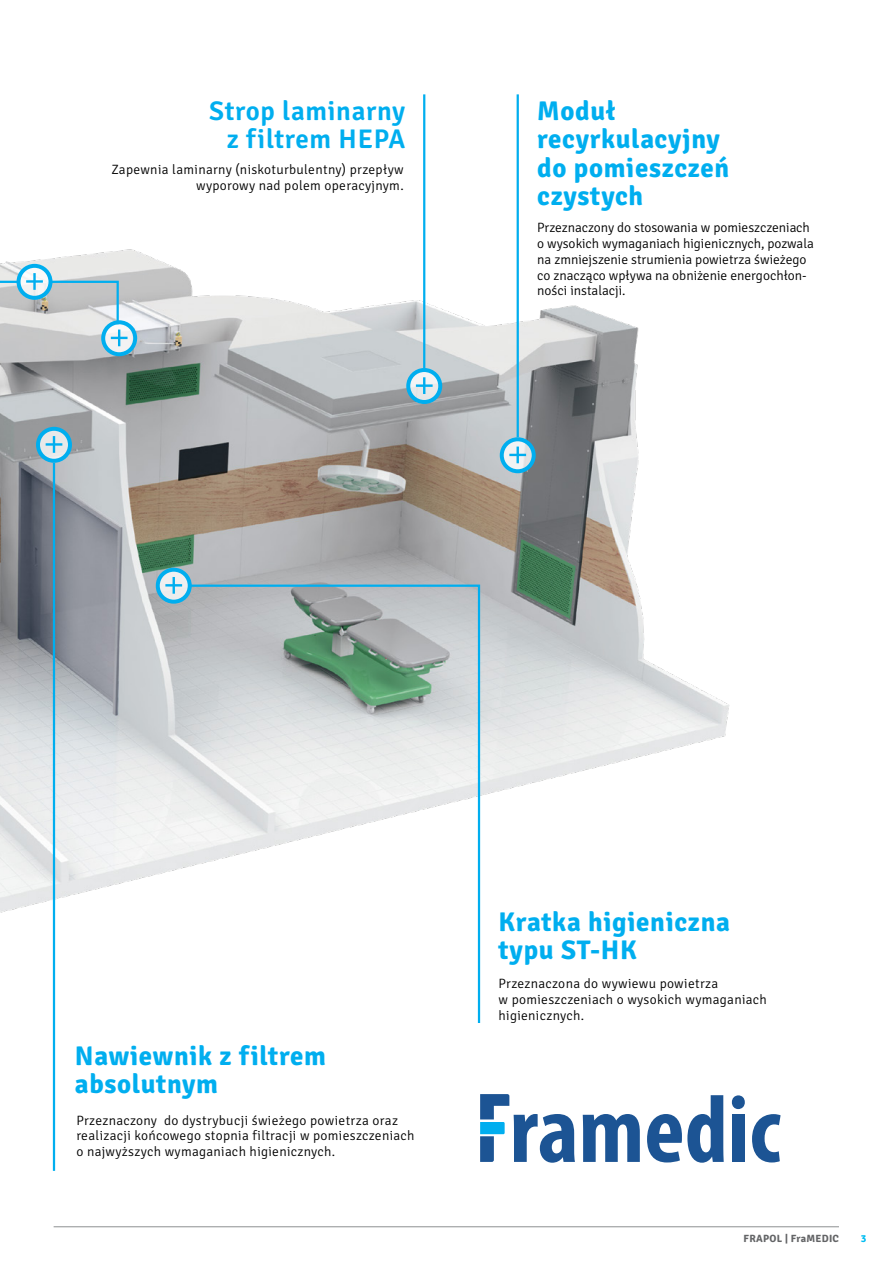
<style>
.page{position:relative;width:893px;height:1263px;background:#fff}
.page>*{position:absolute;margin:0;border:0;box-sizing:border-box;transform-origin:0 0}
.t1{font:700 27px/28.5px "Signika";letter-spacing:.025em;color:#00aeef}
.t2{font:600 27px/28.5px "Signika";letter-spacing:.025em;color:#00aeef;text-align:right}
.t3{font:300 13.5px/15.8px "Signika";letter-spacing:.015em;color:#000}
.t4{font:700 10.5px "Signika";letter-spacing:.025em;color:#636466}
.t5{font:700 10.5px "Signika";color:#00bdf2}
</style>
<div class="page">
<hr style="left:54px;top:1226px;width:785px;height:1px;background:#8e9092">
<img style="left:0;top:223px;width:730px;height:810px">
<svg style="left:0;top:280px;width:21px;height:98px;background:#bfc3c5"></svg>
<svg style="left:38px;top:429px;width:32px;height:32px"></svg>
<svg style="left:53px;top:436px;width:2px;height:17px"></svg>
<hr style="left:46px;top:443px;width:16px;height:3px;background:#00aeef">
<div style="left:36px;top:427px;width:36px;height:36px;border:4px solid #00aeef;border-radius:50%"></div>
<svg style="left:103px;top:322px;width:32px;height:32px"></svg>
<div style="left:101px;top:320px;width:36px;height:36px;border:4px solid #00aeef;border-radius:50%"></div>
<svg style="left:408px;top:370px;width:32px;height:32px"></svg>
<svg style="left:423px;top:377px;width:2px;height:17px"></svg>
<hr style="left:416px;top:384px;width:17px;height:3px;background:#00aeef">
<div style="left:406px;top:368px;width:36px;height:36px;border:4px solid #00aeef;border-radius:50%"></div>
<svg style="left:502px;top:439px;width:32px;height:32px"></svg>
<hr style="left:516px;top:447px;width:3px;height:16px;background:#00aeef">
<svg style="left:509px;top:454px;width:17px;height:2px"></svg>
<div style="left:500px;top:437px;width:36px;height:36px;border:4px solid #00aeef;border-radius:50%"></div>
<svg style="left:158px;top:570px;width:32px;height:32px"></svg>
<svg style="left:165px;top:577px;width:17px;height:17px"></svg>
<div style="left:156px;top:568px;width:36px;height:36px;border:4px solid #00aeef;border-radius:50%"></div>
<svg style="left:19px;top:266px;width:32px;height:32px"></svg>
<hr style="left:33px;top:273px;width:3px;height:17px;background:#00aeef">
<hr style="left:26px;top:280px;width:17px;height:3px;background:#00aeef">
<div style="left:17px;top:264px;width:36px;height:36px;border:4px solid #00aeef;border-radius:50%"></div>
<hr style="left:53px;top:463px;width:2px;height:708px;background:#00aeef">
<svg style="left:188px;top:583px;width:293px;height:442px"></svg>
<hr style="left:517px;top:94px;width:2px;height:343px;background:#00aeef">
<hr style="left:423px;top:94px;width:2px;height:274px;background:#00aeef">
<svg style="left:49px;top:280px;width:79px;height:66px;background:#becfd6"></svg>
<svg style="left:583px;top:1114px;width:57px;height:48px"></svg>
<svg style="left:647px;top:1095px;width:77px;height:68px"></svg>
<div style="left:732px;top:1115px;width:13px;height:47px;background:#1c5494"></div>
<svg style="left:752px;top:1114px;width:29px;height:48px"></svg>
<div style="left:732px;top:1095px;width:13px;height:14px;background:#1c5494;border-radius:50%"></div>
<svg style="left:480px;top:1094px;width:95px;height:69px"></svg>
<h1 class="t2" style="left:209px;top:97px;width:198px">Strop laminarny z filtrem HEPA</h1>
<h1 class="t1" style="left:537px;top:97px;width:194px">Moduł recyrkulacyjny do pomieszczeń czystych</h1>
<p class="t3" style="left:111px;top:162px;width:294px;text-align:right">Zapewnia laminarny (niskoturbulentny) przepływ wyporowy nad polem operacyjnym.</p>
<p class="t3" style="left:537px;top:220px;width:278px">Przeznaczony do stosowania w pomieszczeniach o wysokich wymaganiach higienicznych, pozwala na zmniejszenie strumienia powietrza świeżego co znacząco wpływa na obniżenie energochłon&shy;ności instalacji.</p>
<h1 class="t1" style="left:499px;top:908px;width:233px">Kratka higieniczna typu ST-HK</h1>
<h1 class="t1" style="left:75px;top:1042px;width:253px">Nawiewnik z filtrem absolutnym</h1>
<p class="t3" style="left:76px;top:1112px;width:340px">Przeznaczony do dystrybucji świeżego powietrza oraz realizacji końcowego stopnia filtracji w pomieszczeniach o najwyższych wymaganiach higienicznych.</p>
<p class="t3" style="left:499px;top:976px;width:270px">Przeznaczona do wywiewu powietrza<br>w pomieszczeniach o wysokich wymaganiach higienicznych.</p>
<p class="t4" style="left:744px;top:1232px;width:97px">FRAPOL | FraMEDIC</p>
<p class="t5" style="left:861px;top:1232px;width:7px">3</p>
</div>
